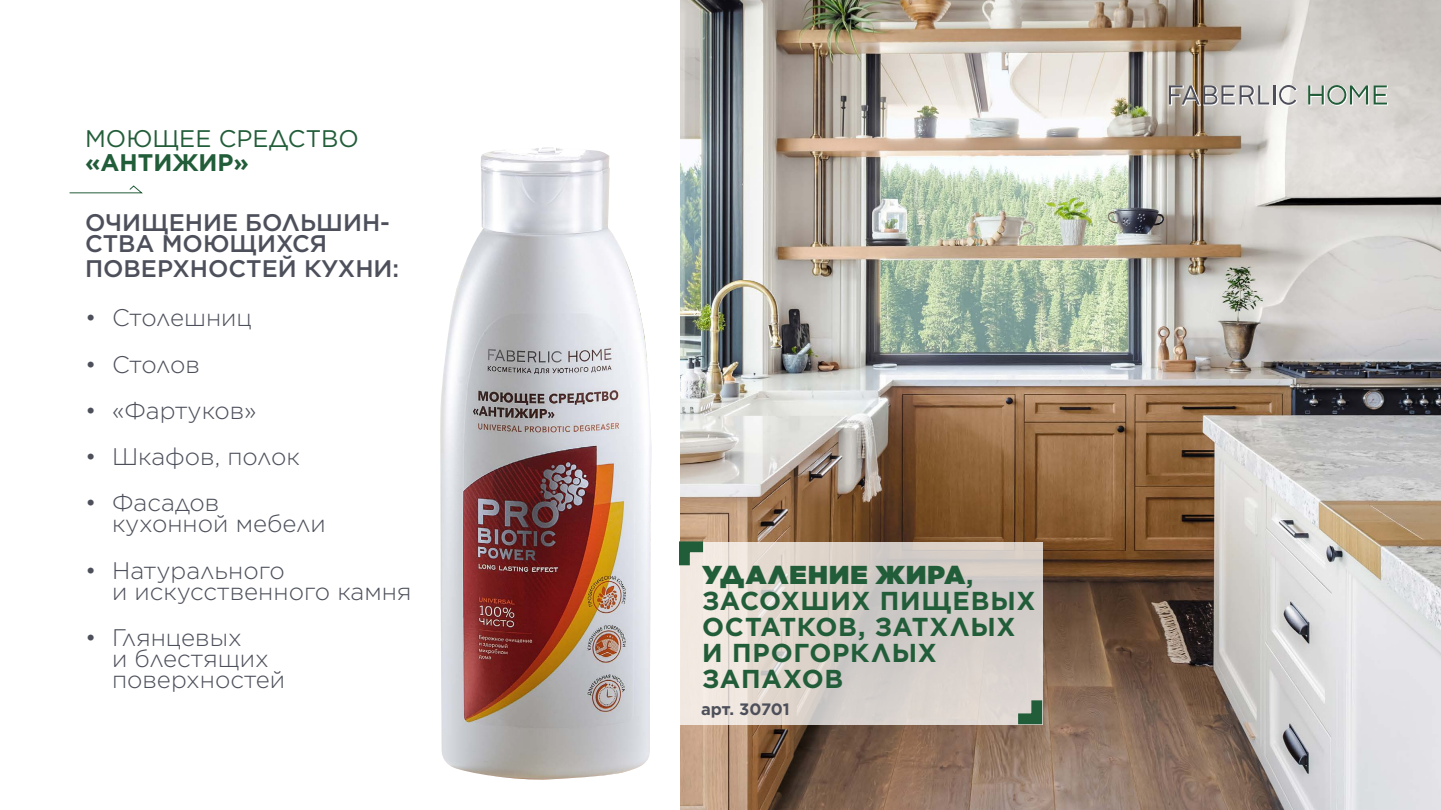
<style>
.page{position:relative;width:1441px;height:810px;background:#fff}
.page>*{position:absolute;margin:0;border:0;box-sizing:border-box;transform-origin:0 0}
.t1{font:700 25.95px/26px "Gotham";letter-spacing:.025em;color:#225d39}
.t2{font:300 24px/21px "Gotham";color:#4d505b}
.t3{font:500 24px/21px "Gotham";color:#4d505b}
.t4{font:24px "Gotham";color:#225d39}
.t5{font:700 24px "Gotham";color:#225d39}
.t6{font:700 16.5px "Gotham";letter-spacing:-.01em;color:#4d505b}
.s1{font-weight:900}
</style>
<div class="page">
<img style="left:680px;top:0;width:760px;height:810px">
<svg style="left:69px;top:185px;width:74px;height:9px"></svg>
<img style="left:440px;top:148px;width:211px;height:632px">
<svg style="left:680px;top:542px;width:362px;height:182px;background:#dbd4ce"></svg>
<svg style="left:679px;top:536px;width:34px;height:40px"></svg>
<svg style="left:1007px;top:690px;width:40px;height:40px;background:#9da293"></svg>
<svg style="left:1168px;top:85px;width:129px;height:21px;background:#b3b0ae"></svg>
<svg style="left:1307px;top:85px;width:80px;height:21px;background:#aebcb0"></svg>
<p class="t4" style="left:85px;top:124px;width:275px">МОЮЩЕЕ СРЕДСТВО</p>
<p class="t5" style="left:85px;top:147px;width:165px">«АНТИЖИР»</p>
<p class="t3" style="left:85px;top:212px;width:306px">ОЧИЩЕНИЕ БОЛЬШИН-<br>СТВА МОЮЩИХСЯ</p>
<p class="t3" style="left:85px;top:258px;width:316px">ПОВЕРХНОСТЕЙ КУХНИ:</p>
<p class="t2" style="left:85px;top:307px;width:168px">• Столешниц</p>
<p class="t2" style="left:85px;top:353px;width:116px">• Столов</p>
<p class="t2" style="left:85px;top:399px;width:173px">• «Фартуков»</p>
<p class="t2" style="left:85px;top:446px;width:216px">• Шкафов, полок</p>
<p class="t2" style="left:112px;top:492px;width:215px;text-indent:-27px">• Фасадов кухонной мебели</p>
<p class="t2" style="left:112px;top:559px;width:301px;text-indent:-27px">• Натурального<br>и искусственного камня</p>
<p class="t2" style="left:112px;top:626px;width:175px;text-indent:-27px">• Глянцевых<br>и блестящих поверхностей</p>
<p class="t1" style="left:702px;top:562px;width:335px"><span class="s1">УДАЛЕНИЕ ЖИРА</span>,<br>ЗАСОХШИХ ПИЩЕВЫХ<br>ОСТАТКОВ, ЗАТХЛЫХ<br>И ПРОГОРКЛЫХ<br>ЗАПАХОВ</p>
<p class="t6" style="left:701px;top:698px;width:90px">арт. 30701</p>
</div>
